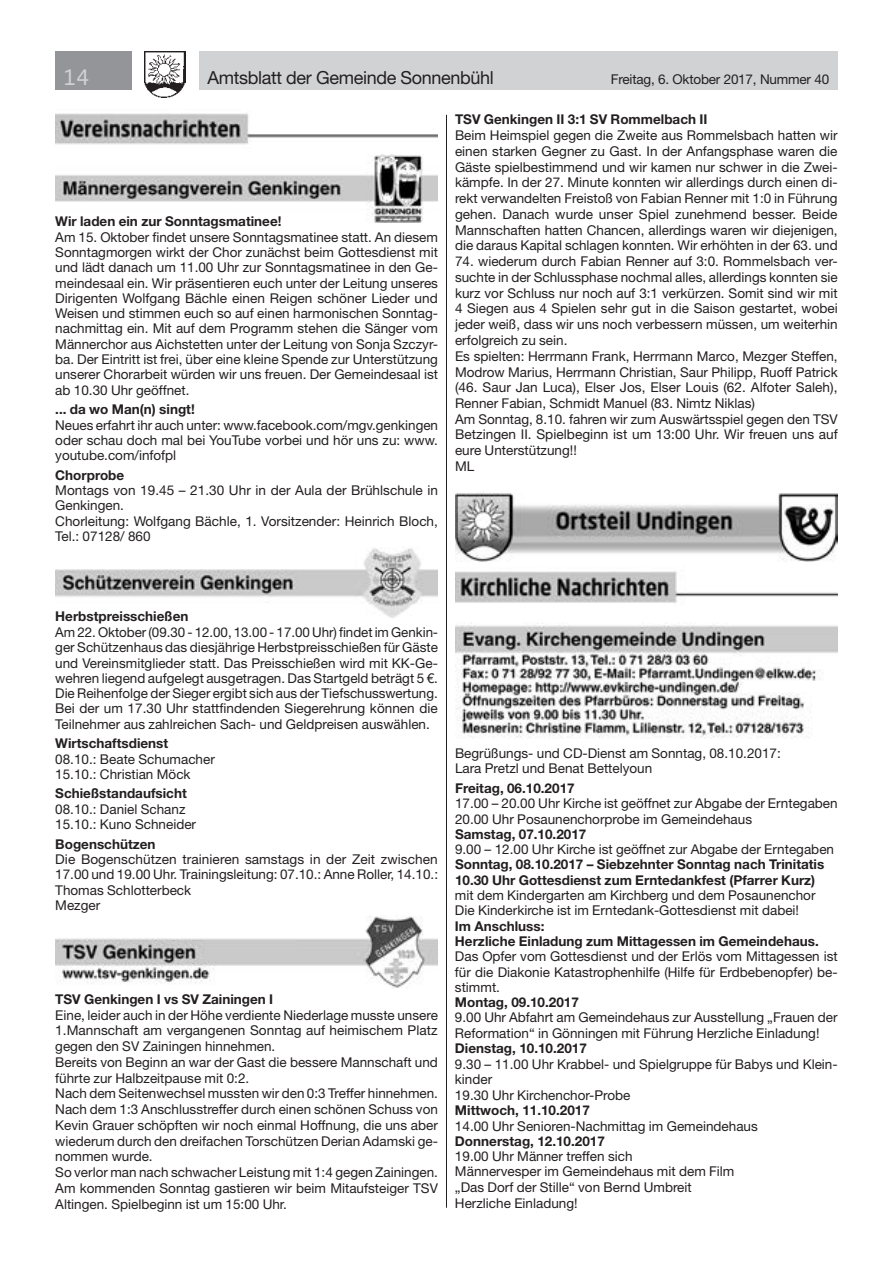
<style>
.page{position:relative;width:893px;height:1263px;background:#fff}
.page>*{position:absolute;margin:0;border:0;box-sizing:border-box;transform-origin:0 0}
.t1{font:21px "Neo Sans Std";color:#d1d2d4}
.t2{font:18px "Helvetica Neue LT Std";letter-spacing:-.02em;color:#231f20}
.t3{font:13.5px/15.8px "Helvetica Neue LT Std";color:#231f20}
.t4{font:700 13.5px/15.3px "Helvetica Neue LT Std";color:#231f20}
</style>
<div class="page">
<div style="left:199px;top:51px;width:639px;height:38px;background:#d1d2d4"></div>
<div style="left:55px;top:51px;width:77px;height:38px;background:#939598"></div>
<img style="left:145px;top:51px;width:41px;height:47px">
<img style="left:55px;top:113px;width:383px;height:32px">
<img style="left:55px;top:154px;width:383px;height:69px">
<img style="left:55px;top:548px;width:383px;height:70px">
<img style="left:55px;top:915px;width:383px;height:73px">
<img style="left:455px;top:492px;width:383px;height:69px">
<img style="left:455px;top:571px;width:383px;height:32px">
<img style="left:455px;top:623px;width:383px;height:116px">
<hr style="left:446px;top:115px;width:1px;height:1093px;background:#231f20">
<h1 class="t1" style="left:64px;top:64px;width:27px">14</h1>
<h2 class="t2" style="left:207px;top:67px;width:288px">Amtsblatt der Gemeinde Sonnenbühl</h2>
<p class="t3" style="left:611px;top:71px;width:220px">Freitag, 6. Oktober 2017, Nummer 40</p>
<p class="t4" style="left:55px;top:213px;width:228px">Wir laden ein zur Sonntagsmatinee!</p>
<p class="t3" style="left:55px;top:229px;width:384px;line-height:15.3px;text-align:justify">Am 15. Oktober findet unsere Sonntagsmatinee statt. An diesem Sonntagmorgen wirkt der Chor zunächst beim Gottesdienst mit und lädt danach um 11.00 Uhr zur Sonntagsmatinee in den Ge&shy;meindesaal ein. Wir präsentieren euch unter der Leitung unseres Dirigenten Wolfgang Bächle einen Reigen schöner Lieder und Weisen und stimmen euch so auf einen harmonischen Sonntag&shy;nachmittag ein. Mit auf dem Programm stehen die Sänger vom Männerchor aus Aichstetten unter der Leitung von Sonja Szczyr&shy;ba. Der Eintritt ist frei, über eine kleine Spende zur Unterstützung unserer Chorarbeit würden wir uns freuen. Der Gemeindesaal ist ab 10.30 Uhr geöffnet.</p>
<p class="t4" style="left:55px;top:401px;width:141px">... da wo Man(n) singt!</p>
<p class="t3" style="left:55px;top:417px;width:384px;line-height:15.3px;text-align:justify">Neues erfahrt ihr auch unter: www.facebook.com/mgv.genkingen oder schau doch mal bei YouTube vorbei und hör uns zu: www. youtube.com/infofpl</p>
<p class="t4" style="left:55px;top:467px;width:71px">Chorprobe</p>
<p class="t3" style="left:55px;top:482px;width:384px;line-height:15.3px">Montags von 19.45 – 21.30 Uhr in der Aula der Brühlschule in Genkingen.<br>Chorleitung: Wolfgang Bächle, 1. Vorsitzender: Heinrich Bloch, Tel.: 07128/ 860</p>
<p class="t4" style="left:455px;top:112px;width:254px">TSV Genkingen II 3:1 SV Rommelbach II</p>
<p class="t3" style="left:455px;top:127px;width:384px;text-align:justify">Beim Heimspiel gegen die Zweite aus Rommelsbach hatten wir einen starken Gegner zu Gast. In der Anfangsphase waren die Gäste spielbestimmend und wir kamen nur schwer in die Zwei&shy;kämpfe. In der 27. Minute konnten wir allerdings durch einen di&shy;rekt verwandelten Freistoß von Fabian Renner mit 1:0 in Führung gehen. Danach wurde unser Spiel zunehmend besser. Beide Mannschaften hatten Chancen, allerdings waren wir diejenigen, die daraus Kapital schlagen konnten. Wir erhöhten in der 63. und</p>
<p class="t3" style="left:455px;top:253px;width:384px">74. wiederum durch Fabian Renner auf 3:0. Rommelsbach ver&shy;suchte in der Schlussphase nochmal alles, allerdings konnten sie kurz vor Schluss nur noch auf 3:1 verkürzen. Somit sind wir mit 4 Siegen aus 4 Spielen sehr gut in die Saison gestartet, wobei jeder weiß, dass wir uns noch verbessern müssen, um weiterhin erfolgreich zu sein.<br>Es spielten: Herrmann Frank, Herrmann Marco, Mezger Steffen, Modrow Marius, Herrmann Christian, Saur Philipp, Ruoff Patrick (46. Saur Jan Luca), Elser Jos, Elser Louis (62. Alfoter Saleh), Renner Fabian, Schmidt Manuel (83. Nimtz Niklas)<br>Am Sonntag, 8.10. fahren wir zum Auswärtsspiel gegen den TSV Betzingen II. Spielbeginn ist um 13:00 Uhr. Wir freuen uns auf eure Unterstützung!!<br>ML</p>
<p class="t4" style="left:55px;top:608px;width:135px">Herbstpreisschießen</p>
<p class="t3" style="left:55px;top:624px;width:384px;line-height:15.3px;text-align:justify">Am 22. Oktober (09.30 - 12.00, 13.00 - 17.00 Uhr) findet im Genkin&shy;ger Schützenhaus das diesjährige Herbstpreisschießen für Gäste und Vereinsmitglieder statt. Das Preisschießen wird mit KK-Ge&shy;wehren liegend aufgelegt ausgetragen. Das Startgeld beträgt 5 €.<br>Die Reihenfolge der Sieger ergibt sich aus der Tiefschusswertung.<br>Bei der um 17.30 Uhr stattfindenden Siegerehrung können die Teilnehmer aus zahlreichen Sach- und Geldpreisen auswählen.</p>
<p class="t4" style="left:55px;top:735px;width:114px">Wirtschaftsdienst</p>
<p class="t3" style="left:55px;top:751px;width:161px;line-height:15.3px">08.10.: Beate Schumacher<br>15.10.: Christian Möck</p>
<p class="t4" style="left:55px;top:786px;width:133px">Schießstandaufsicht</p>
<p class="t3" style="left:55px;top:801px;width:142px;line-height:15.3px">08.10.: Daniel Schanz<br>15.10.: Kuno Schneider</p>
<p class="t4" style="left:55px;top:836px;width:102px">Bogenschützen</p>
<p class="t3" style="left:55px;top:851px;width:384px;line-height:15.3px">Die Bogenschützen trainieren samstags in der Zeit zwischen 17.00 und 19.00 Uhr. Trainingsleitung: 07.10.: Anne Roller, 14.10.:<br>Thomas Schlotterbeck<br>Mezger</p>
<p class="t4" style="left:55px;top:991px;width:219px">TSV Genkingen I vs SV Zainingen I</p>
<p class="t3" style="left:55px;top:1007px;width:384px">Eine, leider auch in der Höhe verdiente Niederlage musste unsere 1.Mannschaft am vergangenen Sonntag auf heimischem Platz gegen den SV Zainingen hinnehmen.<br>Bereits von Beginn an war der Gast die bessere Mannschaft und führte zur Halbzeitpause mit 0:2.<br>Nach dem Seitenwechsel mussten wir den 0:3 Treffer hinnehmen.<br>Nach dem 1:3 Anschlusstreffer durch einen schönen Schuss von Kevin Grauer schöpften wir noch einmal Hoffnung, die uns aber wiederum durch den dreifachen Torschützen Derian Adamski ge&shy;nommen wurde.<br>So verlor man nach schwacher Leistung mit 1:4 gegen Zainingen.<br>Am kommenden Sonntag gastieren wir beim Mitaufsteiger TSV Altingen. Spielbeginn ist um 15:00 Uhr.</p>
<p class="t3" style="left:455px;top:745px;width:327px;line-height:15.3px">Begrüßungs- und CD-Dienst am Sonntag, 08.10.2017:<br>Lara Pretzl und Benat Bettelyoun</p>
<p class="t4" style="left:455px;top:780px;width:121px">Freitag, 06.10.2017</p>
<p class="t3" style="left:455px;top:796px;width:384px;line-height:15.3px">17.00 – 20.00 Uhr Kirche ist geöffnet zur Abgabe der Erntegaben<br>20.00 Uhr Posaunenchorprobe im Gemeindehaus</p>
<p class="t4" style="left:455px;top:826px;width:133px">Samstag, 07.10.2017</p>
<p class="t3" style="left:455px;top:841px;width:381px">9.00 – 12.00 Uhr Kirche ist geöffnet zur Abgabe der Erntegaben</p>
<p class="t4" style="left:455px;top:857px;width:371px">Sonntag, 08.10.2017 – Siebzehnter Sonntag nach Trinitatis<br>10.30 Uhr Gottesdienst zum Erntedankfest (Pfarrer Kurz)</p>
<p class="t3" style="left:455px;top:887px;width:362px;line-height:15.3px">mit dem Kindergarten am Kirchberg und dem Posaunenchor<br>Die Kinderkirche ist im Erntedank-Gottesdienst mit dabei!</p>
<p class="t4" style="left:455px;top:918px;width:365px">Im Anschluss:<br>Herzliche Einladung zum Mittagessen im Gemeindehaus.</p>
<p class="t3" style="left:455px;top:949px;width:384px;line-height:15.3px;text-align:justify">Das Opfer vom Gottesdienst und der Erlös vom Mittagessen ist für die Diakonie Katastrophenhilfe (Hilfe für Erdbebenopfer) be&shy;stimmt.</p>
<p class="t4" style="left:455px;top:994px;width:125px">Montag, 09.10.2017</p>
<p class="t3" style="left:455px;top:1010px;width:384px">9.00 Uhr Abfahrt am Gemeindehaus zur Ausstellung „Frauen der<br>Reformation“ in Gönningen mit Führung Herzliche Einladung!</p>
<p class="t4" style="left:455px;top:1040px;width:133px">Dienstag, 10.10.2017</p>
<p class="t3" style="left:455px;top:1056px;width:384px">9.30 – 11.00 Uhr Krabbel- und Spielgruppe für Babys und Klein&shy;kinder<br>19.30 Uhr Kirchenchor-Probe</p>
<p class="t4" style="left:455px;top:1102px;width:136px">Mittwoch, 11.10.2017</p>
<p class="t3" style="left:455px;top:1118px;width:304px">14.00 Uhr Senioren-Nachmittag im Gemeindehaus</p>
<p class="t4" style="left:455px;top:1133px;width:151px">Donnerstag, 12.10.2017</p>
<p class="t3" style="left:455px;top:1148px;width:281px">19.00 Uhr Männer treffen sich<br>Männervesper im Gemeindehaus mit dem Film „Das Dorf der Stille“ von Bernd Umbreit Herzliche Einladung!</p>
</div>
